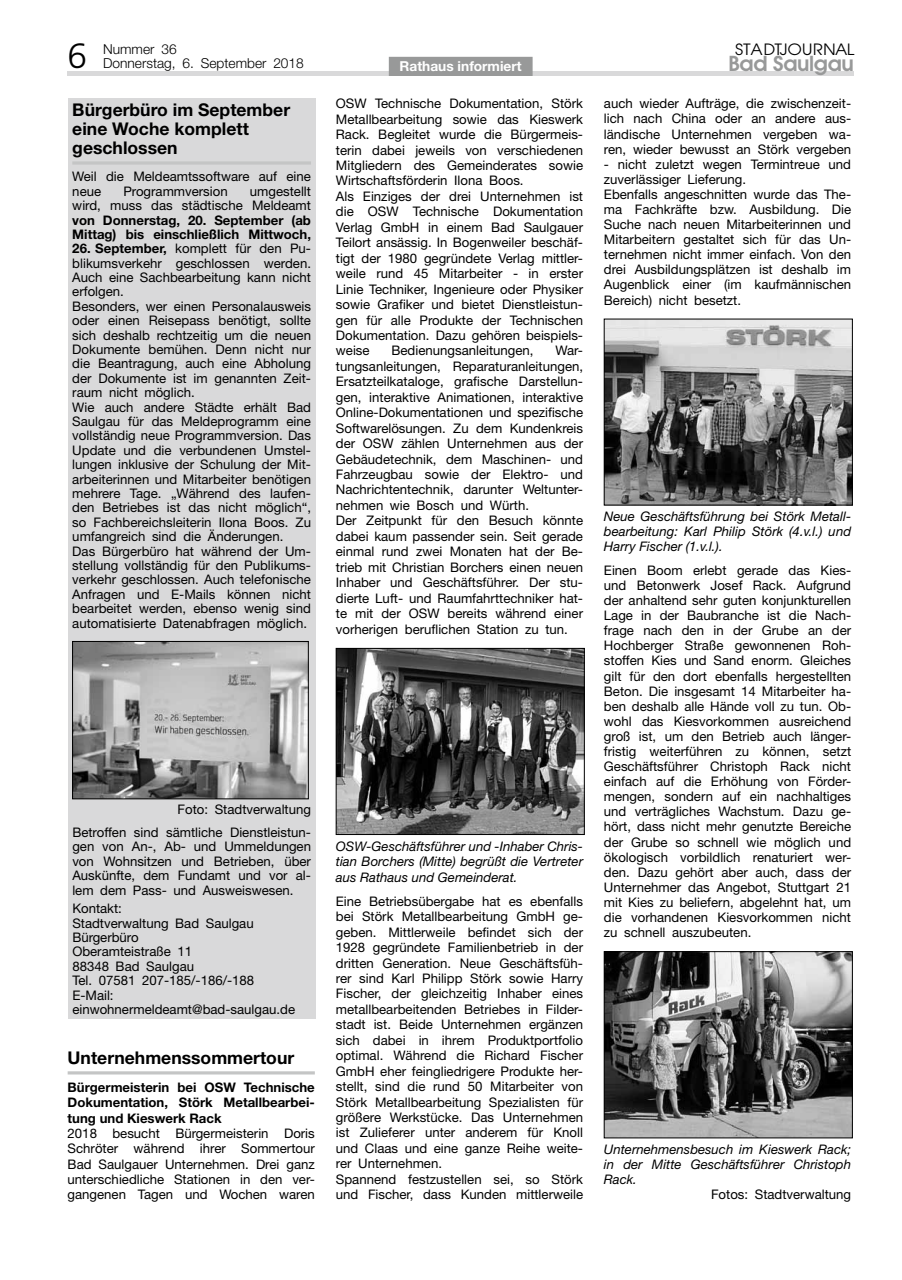
<style>
.page{position:relative;width:902px;height:1280px;background:#fff}
.page>*{position:absolute;margin:0;border:0;box-sizing:border-box;transform-origin:0 0}
.t1{font:300 35.1px "Frutiger";color:#000}
.t2{font:600 21.45px "Avant Garde Two BQ";letter-spacing:-.02em;color:#989999}
.t3{font:700 17.55px/19.2px "Helvetica Neue";color:#000}
.t4{font:16.35px "Avant Garde Two BQ";color:#000;scale:1.08 1}
.t5{font:300 13.65px/13.5px "Helvetica Neue";color:#000}
.t6{font:700 13.65px "Helvetica Neue";color:#fff}
.t7{font:13.2px/15.5px "Helvetica Neue";color:#000}
.t8{font:italic 13.2px/15.1px "Helvetica Neue";color:#000;text-align:justify}
.t9{font:700 13.2px/15.3px "Helvetica Neue";color:#000;text-align:justify}
.s1{font-weight:700}
</style>
<div class="page">
<div style="left:68px;top:71px;width:785px;height:5px;background:#d9d9da"></div>
<div style="left:389px;top:57px;width:143px;height:19px;background:#989999"></div>
<hr style="left:68px;top:1071px;width:247px;height:3px;background:#c4c5c5">
<img style="left:338px;top:650px;width:244px;height:183px">
<div style="left:336px;top:648px;width:248px;height:187px;border:1px solid #000"></div>
<img style="left:606px;top:321px;width:244px;height:182px">
<div style="left:604px;top:319px;width:248px;height:186px;border:1px solid #000"></div>
<img style="left:606px;top:953px;width:244px;height:183px">
<div style="left:604px;top:951px;width:248px;height:187px;border:1px solid #000"></div>
<div style="left:68px;top:98px;width:247px;height:920px;background:#d9d9da"></div>
<hr style="left:72px;top:161px;width:239px;height:4px;background:#cbcbcc">
<img style="left:74px;top:643px;width:232px;height:154px">
<div style="left:72px;top:641px;width:236px;height:158px;border:1px solid #000"></div>
<h1 class="t1" style="left:68px;top:36px;width:21px">6</h1>
<p class="t5" style="left:103px;top:42px;width:202px">Nummer 36<br>Donnerstag, 6. September 2018</p>
<p class="t4" style="left:735px;top:40px;width:112px">STADTJOURNAL</p>
<p class="t6" style="left:399px;top:58px;width:123px">Rathaus informiert</p>
<h2 class="t2" style="left:728px;top:51px;width:127px">Bad Saulgau</h2>
<h3 class="t3" style="left:72px;top:100px;width:219px">Bürgerbüro im September eine Woche komplett geschlossen</h3>
<p class="t7" style="left:72px;top:169px;width:240px;line-height:14.4px">Weil die Meldeamtssoftware auf eine neue</p>
<p class="t7" style="left:72px;top:184px;width:240px;line-height:14.4px;text-align:right">umgestellt<br>wird, muss das städtische Meldeamt</p>
<p class="t9" style="left:72px;top:212px;width:240px;line-height:14.4px">von Donnerstag, 20. September (ab<br>Mittag) bis einschließlich Mittwoch,</p>
<p class="t7" style="left:72px;top:241px;width:240px;line-height:14.4px"><span class="s1">26. September,</span> komplett für den Pu&shy;blikumsverkehr geschlossen werden.<br>Auch eine Sachbearbeitung kann nicht erfolgen.<br>Besonders, wer einen Personalausweis oder einen Reisepass benötigt, sollte sich deshalb rechtzeitig um die neuen Dokumente bemühen. Denn nicht nur die Beantragung, auch eine Abholung der Dokumente ist im genannten Zeit&shy;raum nicht möglich.<br>Wie auch andere Städte erhält Bad Saulgau für das Meldeprogramm eine vollständig neue Programmversion. Das Update und die verbundenen Umstel&shy;lungen inklusive der Schulung der Mit&shy;arbeiterinnen und Mitarbeiter benötigen mehrere Tage. „Während des laufen&shy;den Betriebes ist das nicht möglich“, so Fachbereichsleiterin Ilona Boos. Zu umfangreich sind die Änderungen.<br>Das Bürgerbüro hat während der Um&shy;stellung vollständig für den Publikums&shy;verkehr geschlossen. Auch telefonische Anfragen und E-Mails können nicht bearbeitet werden, ebenso wenig sind automatisierte Datenabfragen möglich.</p>
<p class="t7" style="left:123px;top:183px;width:106px">Programmversion</p>
<p class="t7" style="left:72px;top:798px;width:240px;line-height:23px;text-align:right">Foto: Stadtverwaltung<br>Betroffen sind sämtliche Dienstleistun-</p>
<p class="t7" style="left:72px;top:839px;width:240px;line-height:14.4px;text-align:justify">gen von An-, Ab- und Ummeldungen von Wohnsitzen und Betrieben, über Auskünfte, dem Fundamt und vor al&shy;lem dem Pass- und Ausweiswesen.</p>
<p class="t7" style="left:72px;top:901px;width:224px;line-height:14.4px">Kontakt:<br>Stadtverwaltung Bad Saulgau<br>Bürgerbüro<br>Oberamteistraße 11<br>88348 Bad Saulgau<br>Tel. 07581 207-185/-186/-188<br>E-Mail: einwohnermeldeamt@bad-saulgau.de</p>
<h3 class="t3" style="left:68px;top:1048px;width:228px">Unternehmenssommertour</h3>
<p class="t9" style="left:68px;top:1079px;width:249px">Bürgermeisterin bei OSW Technische Dokumentation, Störk Metallbearbei&shy;tung und Kieswerk Rack</p>
<p class="t7" style="left:68px;top:1125px;width:249px;text-align:justify">2018 besucht Bürgermeisterin Doris Schröter während ihrer Sommertour Bad Saulgauer Unternehmen. Drei ganz unterschiedliche Stationen in den ver&shy;gangenen Tagen und Wochen waren</p>
<p class="t7" style="left:336px;top:96px;width:249px">OSW Technische Dokumentation, Störk Metallbearbeitung sowie das Kieswerk Rack. Begleitet wurde die Bürgermeis&shy;terin dabei jeweils von verschiedenen Mitgliedern des Gemeinderates sowie Wirtschaftsförderin Ilona Boos.<br>Als Einziges der drei Unternehmen ist die OSW Technische Dokumentation Verlag GmbH in einem Bad Saulgauer Teilort ansässig. In Bogenweiler beschäf&shy;tigt der 1980 gegründete Verlag mittler&shy;weile rund 45 Mitarbeiter - in erster Linie Techniker, Ingenieure oder Physiker sowie Grafiker und bietet Dienstleistun&shy;gen für alle Produkte der Technischen Dokumentation. Dazu gehören beispiels&shy;weise</p>
<p class="t7" style="left:336px;top:343px;width:249px;text-indent:219px">War&shy;tungsanleitungen, Reparaturanleitungen, Ersatzteilkataloge, grafische Darstellun&shy;gen, interaktive Animationen, interaktive Online-Dokumentationen und spezifische Softwarelösungen. Zu dem Kundenkreis der OSW zählen Unternehmen aus der Gebäudetechnik, dem Maschinen- und Fahrzeugbau sowie der Elektro- und Nachrichtentechnik, darunter Weltunter&shy;nehmen wie Bosch und Würth.<br>Der Zeitpunkt für den Besuch könnte dabei kaum passender sein. Seit gerade einmal rund zwei Monaten hat der Be&shy;trieb mit Christian Borchers einen neuen Inhaber und Geschäftsführer. Der stu&shy;dierte Luft- und Raumfahrttechniker hat&shy;te mit der OSW bereits während einer vorherigen beruflichen Station zu tun.</p>
<p class="t7" style="left:391px;top:343px;width:143px">Bedienungsanleitungen,</p>
<p class="t8" style="left:336px;top:838px;width:249px">OSW-Geschäftsführer und -Inhaber Chris&shy;tian Borchers (Mitte) begrüßt die Vertreter aus Rathaus und Gemeinderat.</p>
<p class="t7" style="left:336px;top:893px;width:249px">Eine Betriebsübergabe hat es ebenfalls bei Störk Metallbearbeitung GmbH ge&shy;geben. Mittlerweile befindet sich der 1928 gegründete Familienbetrieb in der dritten Generation. Neue Geschäftsfüh&shy;rer sind Karl Philipp Störk sowie Harry Fischer, der gleichzeitig Inhaber eines metallbearbeitenden Betriebes in Filder&shy;stadt ist. Beide Unternehmen ergänzen sich dabei in ihrem Produktportfolio optimal. Während die Richard Fischer GmbH eher feingliedrigere Produkte her&shy;stellt, sind die rund 50 Mitarbeiter von Störk Metallbearbeitung Spezialisten für größere Werkstücke. Das Unternehmen ist Zulieferer unter anderem für Knoll und Claas und eine ganze Reihe weite&shy;rer Unternehmen.<br>Spannend festzustellen sei, so Störk und Fischer, dass Kunden mittlerweile</p>
<p class="t7" style="left:604px;top:96px;width:249px;text-align:justify">auch wieder Aufträge, die zwischenzeit&shy;lich nach China oder an andere aus&shy;ländische Unternehmen vergeben wa&shy;ren, wieder bewusst an Störk vergeben</p>
<p class="t7" style="left:604px;top:156px;width:249px">- nicht zuletzt wegen Termintreue und zuverlässiger Lieferung.<br>Ebenfalls angeschnitten wurde das The&shy;ma Fachkräfte bzw. Ausbildung. Die Suche nach neuen Mitarbeiterinnen und Mitarbeitern gestaltet sich für das Un&shy;ternehmen nicht immer einfach. Von den drei Ausbildungsplätzen ist deshalb im Augenblick einer (im kaufmännischen Bereich) nicht besetzt.</p>
<p class="t8" style="left:604px;top:508px;width:249px">Neue Geschäftsführung bei Störk Metall&shy;bearbeitung: Karl Philip Störk (4.v.l.) und Harry Fischer (1.v.l.).</p>
<p class="t7" style="left:604px;top:562px;width:249px;text-align:justify">Einen Boom erlebt gerade das Kies&shy;und Betonwerk Josef Rack. Aufgrund der anhaltend sehr guten konjunkturellen Lage in der Baubranche ist die Nach&shy;frage nach den in der Grube an der Hochberger Straße gewonnenen Roh&shy;stoffen Kies und Sand enorm. Gleiches gilt für den dort ebenfalls hergestellten Beton. Die insgesamt 14 Mitarbeiter ha&shy;ben deshalb alle Hände voll zu tun. Ob&shy;wohl das Kiesvorkommen ausreichend groß ist, um den Betrieb auch länger&shy;fristig weiterführen zu können, setzt Geschäftsführer Christoph Rack nicht einfach auf die Erhöhung von Förder&shy;mengen, sondern auf ein nachhaltiges und verträgliches Wachstum. Dazu ge&shy;hört, dass nicht mehr genutzte Bereiche der Grube so schnell wie möglich und ökologisch vorbildlich renaturiert wer&shy;den. Dazu gehört aber auch, dass der Unternehmer das Angebot, Stuttgart 21 mit Kies zu beliefern, abgelehnt hat, um die vorhandenen Kiesvorkommen nicht zu schnell auszubeuten.</p>
<p class="t8" style="left:604px;top:1141px;width:249px">Unternehmensbesuch im Kieswerk Rack; in der Mitte Geschäftsführer Christoph Rack.</p>
<p class="t7" style="left:711px;top:1186px;width:141px">Fotos: Stadtverwaltung</p>
</div>
